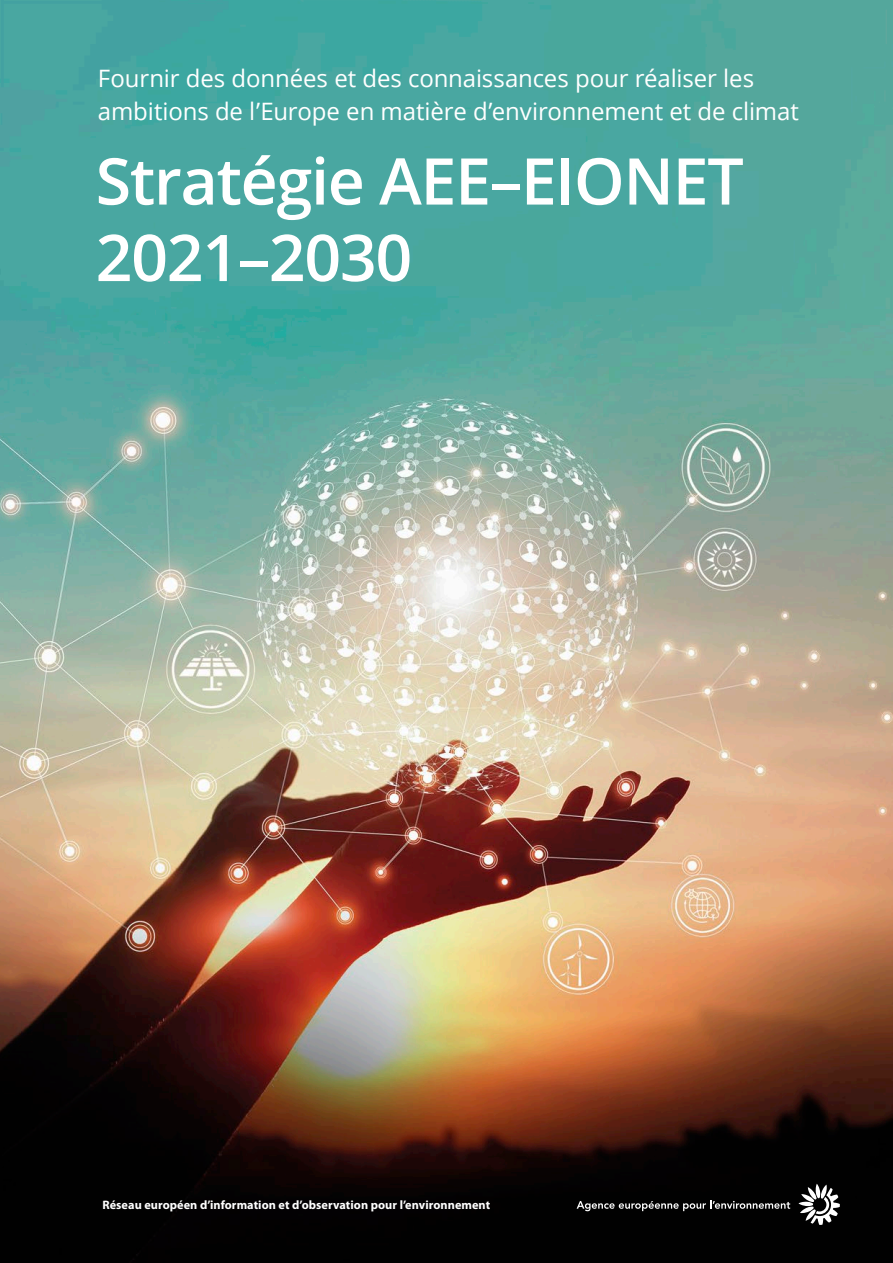
<style>
.page{position:relative;width:893px;height:1263px;background:#fff}
.page>*{position:absolute;margin:0;border:0;box-sizing:border-box;transform-origin:0 0}
.t1{font:600 64.5px/76.5px "Open Sans";letter-spacing:-.02em;color:#fff}
.t2{font:24px/33px "Open Sans";letter-spacing:-.005em;color:#fff}
.t3{font:700 12.3px "Myriad Pro";letter-spacing:.005em;color:#fff}
</style>
<div class="page">
<img style="left:0;top:0;width:893px;height:1263px">
<svg style="left:798px;top:1184px;width:42px;height:41px"></svg>
<svg style="left:577px;top:1200px;width:213px;height:11px;background:#3d3d3d"></svg>
<p class="t2" style="left:98px;top:61px;width:702px">Fournir des données et des connaissances pour réaliser les ambitions de l’Europe en matière d’environnement et de climat</p>
<h1 class="t1" style="left:96px;top:142px;width:650px">Stratégie AEE–EIONET<br>2021–2030</h1>
<p class="t3" style="left:102px;top:1198px;width:389px">Réseau européen d’information et d’observation pour l’environnement</p>
</div>
